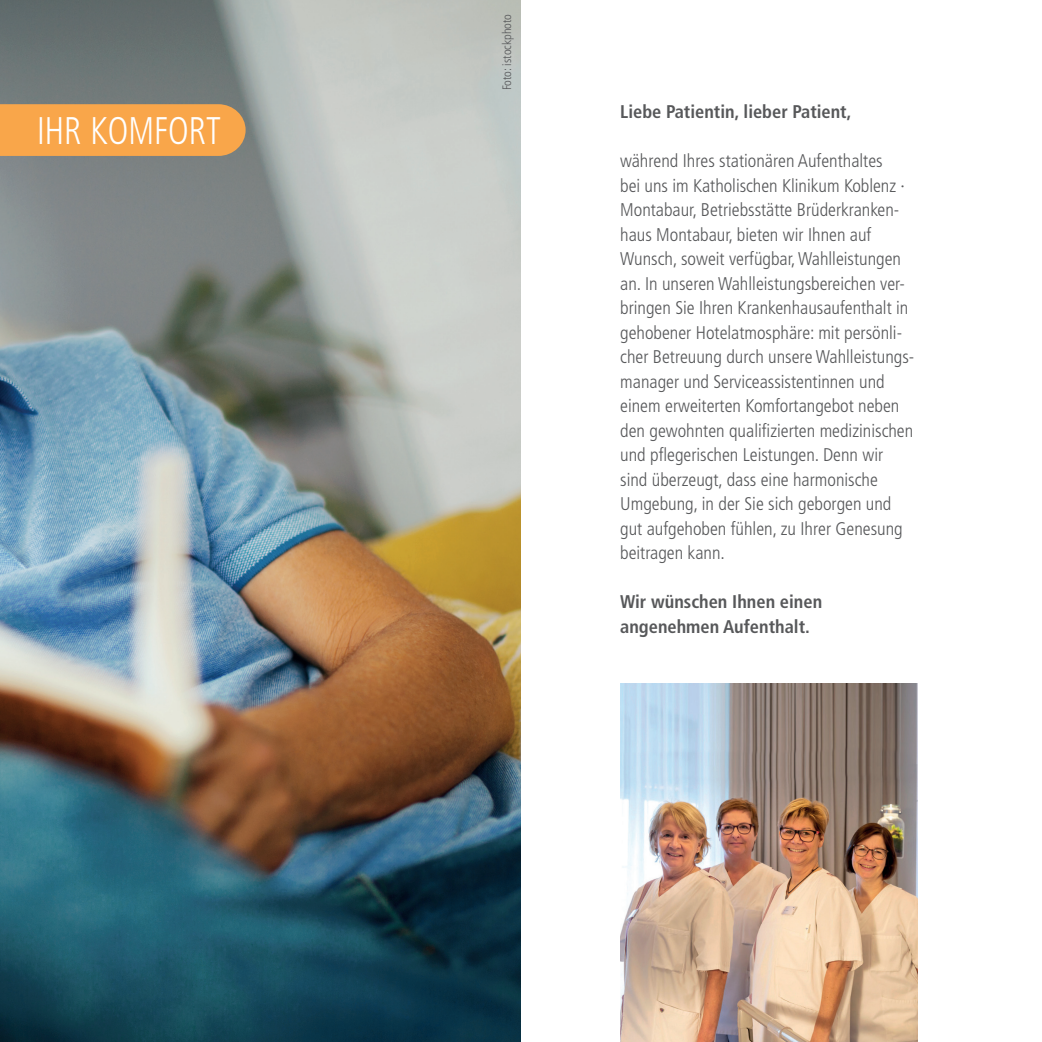
<style>
.page{position:relative;width:1042px;height:1042px;background:#fff}
.page>*{position:absolute;margin:0;border:0;box-sizing:border-box;transform-origin:0 0}
.t1{font:300 condensed 38.5px "Frutiger LT Std";color:#fff;scale:.9 1}
.t2{font:300 condensed 18.38px/24.5px "Frutiger LT Std";color:#57585a}
.t3{font:700 condensed 18.38px/24.5px "Frutiger LT Std";color:#57585a}
.t4{font:300 condensed 12.25px "Frutiger LT Std";color:#57585a}
</style>
<div class="page">
<img style="left:0;top:0;width:521px;height:1042px">
<img style="left:620px;top:683px;width:297px;height:359px">
<div style="left:0;top:104px;width:246px;height:52px;background:#f9a64a"></div>
<h1 class="t1" style="left:37px;top:109px;width:206px">IHR KOMFORT</h1>
<p class="t4" style="left:500px;top:90px;width:78px;rotate:-90deg">Foto: istockphoto</p>
<p class="t3" style="left:620px;top:99px;width:233px">Liebe Patientin, lieber Patient,</p>
<p class="t2" style="left:620px;top:149px;width:295px">während Ihres stationären Aufenthaltes<br>bei uns im Katholischen Klinikum Koblenz · Montabaur, Betriebsstätte Brüderkranken&shy;haus Montabaur, bieten wir Ihnen auf Wunsch, soweit verfügbar, Wahlleistungen an. In unseren Wahlleistungsbereichen ver&shy;bringen Sie Ihren Krankenhausaufenthalt in gehobener Hotelatmosphäre: mit persönli&shy;cher Betreuung durch unsere Wahlleistungs&shy;manager und Serviceassistentinnen und einem erweiterten Komfortangebot neben den gewohnten qualifizierten medizinischen und pflegerischen Leistungen. Denn wir sind überzeugt, dass eine harmonische Umgebung, in der Sie sich geborgen und gut aufgehoben fühlen, zu Ihrer Genesung beitragen kann.</p>
<p class="t3" style="left:620px;top:589px;width:203px">Wir wünschen Ihnen einen angenehmen Aufenthalt.</p>
</div>
